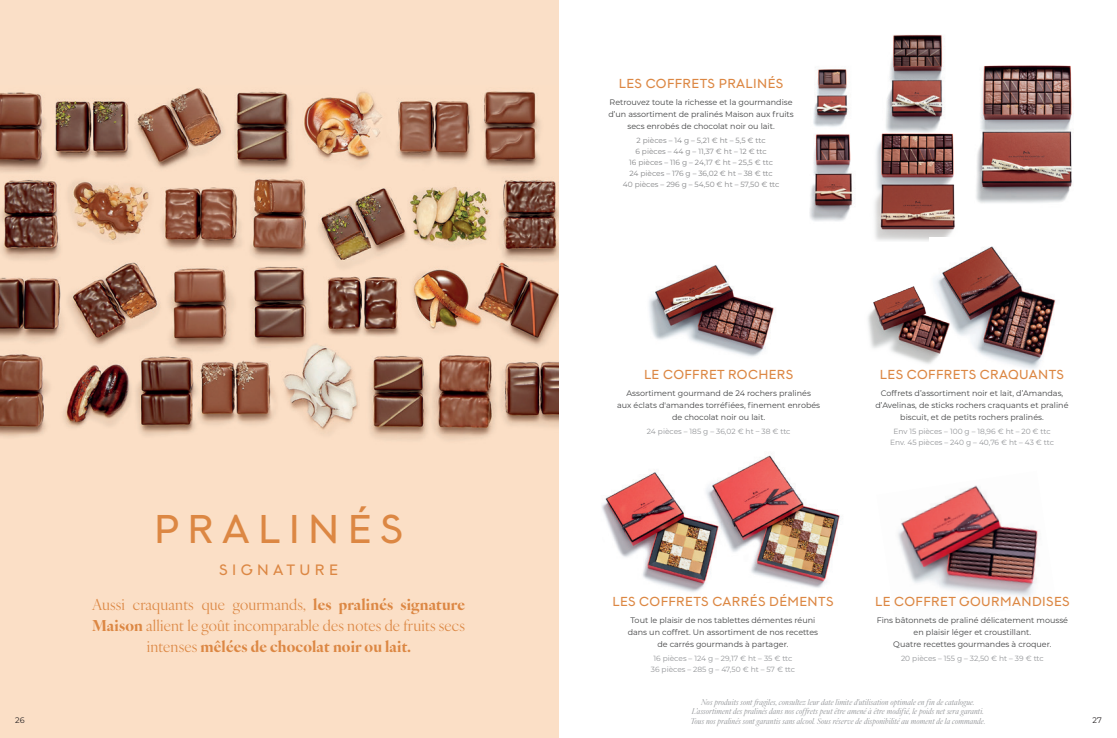
<style>
.page{position:relative;width:1117px;height:738px;background:#fff}
.page>*{position:absolute;margin:0;border:0;box-sizing:border-box;transform-origin:0 0}
.t1{font:40px "Graphit";letter-spacing:.21em;color:#dc8743}
.t2{font:15px/21px "Ivy Ora Display";letter-spacing:.01em;color:#dc8743;text-align:center}
.t3{font:15px "Graphit";letter-spacing:.285em;color:#dc8743}
.TITRES_PRODUITS{font:13px "Graphit";letter-spacing:.03em;color:#dc8743}
.t4{font:8px/12px "Montserrat";color:#414243;text-align:center}
.t5{font:italic 8px/9.6px "Ivy Ora Display";letter-spacing:.02em;color:#939598;text-align:center}
.t6{font:8px "Montserrat";color:#231f20}
.t7{font:7.5px/11px "Montserrat";color:#939598;text-align:center}
.t8{font:7.5px/11px "Montserrat";color:#848587;text-align:center}
.s1{font-weight:700}
</style>
<div class="page">
<img style="left:0;top:84px;width:558px;height:653px">
<img style="left:886px;top:34px;width:58px;height:94px">
<img style="left:874px;top:128px;width:81px;height:113px">
<img style="left:813px;top:69px;width:35px;height:58px">
<img style="left:809px;top:134px;width:44px;height:87px">
<img style="left:929px;top:237px;width:127px;height:132px">
<img style="left:868px;top:282px;width:87px;height:87px">
<img style="left:649px;top:265px;width:125px;height:92px">
<img style="left:898px;top:485px;width:140px;height:112px">
<img style="left:602px;top:472px;width:95px;height:120px">
<img style="left:697px;top:455px;width:143px;height:136px">
<img style="left:976px;top:65px;width:96px;height:138px">
<div style="left:0;top:0;width:558px;height:84px;background:#fadfc7"></div>
<p class="TITRES_PRODUITS" style="left:619px;top:75px;width:166px">LES COFFRETS PRALINÉS</p>
<p class="t4" style="left:608px;top:96px;width:187px">Retrouvez toute la richesse et la gourmandise d’un assortiment de pralinés Maison aux fruits secs enrobés de chocolat noir ou lait.</p>
<p class="t8" style="left:629px;top:134px;width:145px">2 pièces – 14 g – 5,21 € ht – 5,5 € ttc<br>6 pièces – 44 g – 11,37 € ht – 12 € ttc<br>16 pièces – 116 g – 24,17 € ht – 25,5 € ttc</p>
<p class="t8" style="left:623px;top:167px;width:158px">24 pièces – 176 g – 36,02 € ht – 38 € ttc<br>40 pièces – 296 g – 54,50 € ht – 57,50 € ttc</p>
<p class="TITRES_PRODUITS" style="left:644px;top:366px;width:151px">LE COFFRET ROCHERS</p>
<p class="t4" style="left:617px;top:386px;width:204px">Assortiment gourmand de 24 rochers pralinés<br>aux éclats d'amandes torréfiées, finement enrobés de chocolat noir ou lait.</p>
<p class="t7" style="left:647px;top:425px;width:145px">24 pièces – 185 g – 36,02 € ht – 38 € ttc</p>
<p class="TITRES_PRODUITS" style="left:880px;top:366px;width:186px">LES COFFRETS CRAQUANTS</p>
<p class="t4" style="left:875px;top:386px;width:194px">Coffrets d’assortiment noir et lait, d’Amandas, d’Avelinas, de sticks rochers craquants et praliné biscuit, et de petits rochers pralinés.</p>
<p class="t7" style="left:893px;top:425px;width:159px">Env 15 pièces – 100 g – 18,96 € ht – 20 € ttc</p>
<p class="t7" style="left:890px;top:436px;width:165px">Env. 45 pièces – 240 g – 40,76 € ht – 43 € ttc</p>
<p class="t1" style="left:154px;top:503px;width:250px">PRALINÉS</p>
<p class="t3" style="left:219px;top:560px;width:120px">SIGNATURE</p>
<p class="t2" style="left:92px;top:592px;width:374px">Aussi craquants que gourmands, <span class="s1">les pralinés signature<br>Maison</span> allient le goût incomparable des notes de fruits secs intenses <span class="s1">mêlées de chocolat noir ou lait.</span></p>
<p class="TITRES_PRODUITS" style="left:612px;top:593px;width:223px">LES COFFRETS CARRÉS DÉMENTS</p>
<p class="t4" style="left:628px;top:613px;width:192px">Tout le plaisir de nos tablettes démentes réuni dans un coffret. Un assortiment de nos recettes de carrés gourmands à partager.</p>
<p class="t7" style="left:651px;top:652px;width:146px">16 pièces – 124 g – 29,17 € ht – 35 € ttc<br>36 pièces – 285 g – 47,50 € ht – 57 € ttc</p>
<p class="t5" style="left:690px;top:695px;width:296px">Nos produits sont fragiles, consultez leur date limite d'utilisation optimale en fin de catalogue.<br>L’assortiment des pralinés dans nos coffrets peut être amené à être modifié, le poids net sera garanti.<br>Tous nos pralinés sont garantis sans alcool. Sous réserve de disponibilité au moment de la commande.</p>
<p class="TITRES_PRODUITS" style="left:875px;top:593px;width:196px">LE COFFRET GOURMANDISES</p>
<p class="t4" style="left:877px;top:613px;width:193px">Fins bâtonnets de praliné délicatement moussé en plaisir léger et croustillant.<br>Quatre recettes gourmandes à croquer.</p>
<p class="t7" style="left:901px;top:652px;width:144px">20 pièces – 155 g – 32,50 € ht – 39 € ttc</p>
<p class="t6" style="left:15px;top:714px;width:11px">26</p>
<p class="t6" style="left:1092px;top:714px;width:11px">27</p>
</div>
